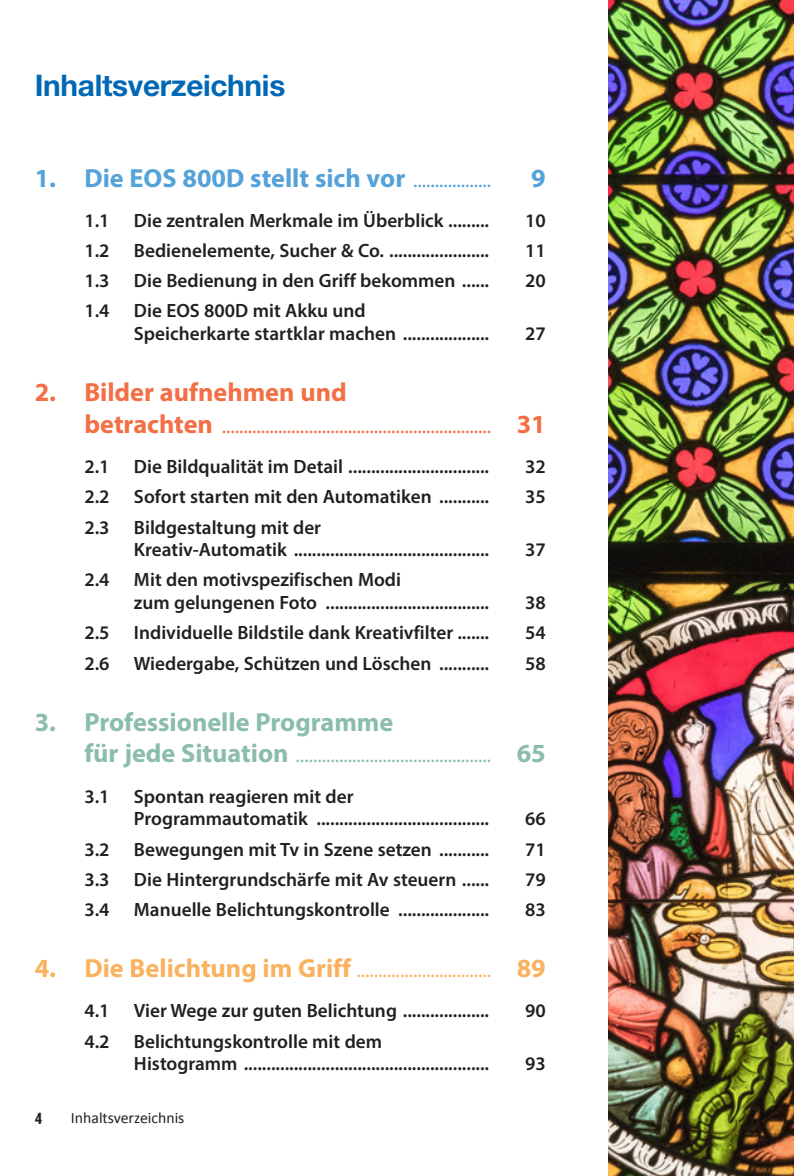
<style>
.page{position:relative;width:794px;height:1176px;background:#fff}
.page>*{position:absolute;margin:0;border:0;box-sizing:border-box;transform-origin:0 0}
.IHV_Titel{font:700 29.75px "Helvetica Neue LT Std";letter-spacing:-.01em;color:#0168b5}
._40_IHV_K_01{font:700 26.25px "Myriad Pro";color:#55a2d9}
._40_IHV_K_03{font:700 26.25px "Myriad Pro";color:#8bbdab}
._40_IHV_K_02{font:700 26.25px "Myriad Pro";color:#f36f45}
._40_IHV_K_02-2{font:21px "Myriad Pro";color:#f36f45}
._40_IHV_K_03-2{font:21px "Myriad Pro";color:#8bbdab}
._40_IHV_K_04{font:21px "Myriad Pro";color:#fbb25f}
._40_IHV_2{font:600 19.25px/22.8px "Myriad Pro";color:#231f20}
._20_Fuss_rechts{font:15.75px "Calibri";color:#231f20}
._20_Pagina{font:700 15.75px "Roboto Condensed";color:#231f20}
.s1{font-weight:400;font-size:21px}
.s2{font-weight:700;font-size:26.25px}
</style>
<div class="page">
<img style="left:608px;top:0;width:186px;height:1176px">
<p class="IHV_Titel" style="left:35px;top:67px;width:252px">Inhaltsverzeichnis</p>
<p class="_40_IHV_K_01" style="left:35px;top:161px;width:458px">1. Die EOS 800D stellt sich vor <span class="s1">..................</span></p>
<p class="_40_IHV_K_01" style="left:531px;top:161px;width:16px">9</p>
<p class="_40_IHV_2" style="left:84px;top:208px;width:27px">1.1</p>
<p class="_40_IHV_2" style="left:134px;top:208px;width:357px">Die zentralen Merkmale im Überblick .........</p>
<p class="_40_IHV_2" style="left:525px;top:208px;width:22px">10</p>
<p class="_40_IHV_2" style="left:84px;top:239px;width:27px">1.2</p>
<p class="_40_IHV_2" style="left:134px;top:239px;width:357px">Bedienelemente, Sucher &amp; Co. ......................</p>
<p class="_40_IHV_2" style="left:525px;top:239px;width:22px">11</p>
<p class="_40_IHV_2" style="left:84px;top:269px;width:27px">1.3</p>
<p class="_40_IHV_2" style="left:134px;top:269px;width:357px">Die Bedienung in den Griff bekommen ......</p>
<p class="_40_IHV_2" style="left:525px;top:269px;width:22px">20</p>
<p class="_40_IHV_2" style="left:84px;top:299px;width:27px">1.4</p>
<p class="_40_IHV_2" style="left:134px;top:299px;width:357px">Die EOS 800D mit Akku und<br>Speicherkarte startklar machen ...................</p>
<p class="_40_IHV_2" style="left:525px;top:322px;width:22px">27</p>
<p class="_40_IHV_K_02" style="left:35px;top:375px;width:313px">2. Bilder aufnehmen und</p>
<p class="_40_IHV_K_02-2" style="left:84px;top:413px;width:463px"><span class="s2">betrachten</span> .............................................................. <span class="s2">31</span></p>
<p class="_40_IHV_2" style="left:84px;top:455px;width:27px">2.1</p>
<p class="_40_IHV_2" style="left:134px;top:455px;width:357px">Die Bildqualität im Detail ...............................</p>
<p class="_40_IHV_2" style="left:525px;top:455px;width:22px">32</p>
<p class="_40_IHV_2" style="left:84px;top:485px;width:27px">2.2</p>
<p class="_40_IHV_2" style="left:134px;top:485px;width:357px">Sofort starten mit den Automatiken ...........</p>
<p class="_40_IHV_2" style="left:525px;top:485px;width:22px">35</p>
<p class="_40_IHV_2" style="left:84px;top:515px;width:27px">2.3</p>
<p class="_40_IHV_2" style="left:134px;top:515px;width:357px">Bildgestaltung mit der<br>Kreativ-Automatik ...........................................</p>
<p class="_40_IHV_2" style="left:525px;top:538px;width:22px">37</p>
<p class="_40_IHV_2" style="left:84px;top:568px;width:27px">2.4</p>
<p class="_40_IHV_2" style="left:134px;top:568px;width:357px">Mit den motivspezifischen Modi<br>zum gelungenen Foto ....................................</p>
<p class="_40_IHV_2" style="left:525px;top:591px;width:22px">38</p>
<p class="_40_IHV_2" style="left:84px;top:621px;width:27px">2.5</p>
<p class="_40_IHV_2" style="left:134px;top:621px;width:357px">Individuelle Bildstile dank Kreativfilter .......</p>
<p class="_40_IHV_2" style="left:525px;top:621px;width:22px">54</p>
<p class="_40_IHV_2" style="left:84px;top:651px;width:27px">2.6</p>
<p class="_40_IHV_2" style="left:134px;top:651px;width:357px">Wiedergabe, Schützen und Löschen ...........</p>
<p class="_40_IHV_2" style="left:525px;top:651px;width:22px">58</p>
<p class="_40_IHV_K_03" style="left:35px;top:705px;width:360px">3. Professionelle Programme</p>
<p class="_40_IHV_K_03-2" style="left:84px;top:742px;width:463px"><span class="s2">für jede Situation</span> ............................................. <span class="s2">65</span></p>
<p class="_40_IHV_2" style="left:84px;top:784px;width:27px">3.1</p>
<p class="_40_IHV_2" style="left:134px;top:784px;width:357px">Spontan reagieren mit der<br>Programmautomatik ......................................</p>
<p class="_40_IHV_2" style="left:525px;top:807px;width:22px">66</p>
<p class="_40_IHV_2" style="left:84px;top:837px;width:27px">3.2</p>
<p class="_40_IHV_2" style="left:134px;top:837px;width:357px">Bewegungen mit Tv in Szene setzen ...........</p>
<p class="_40_IHV_2" style="left:525px;top:837px;width:22px">71</p>
<p class="_40_IHV_2" style="left:84px;top:867px;width:27px">3.3</p>
<p class="_40_IHV_2" style="left:134px;top:867px;width:357px">Die Hintergrundschärfe mit Av steuern ......</p>
<p class="_40_IHV_2" style="left:525px;top:867px;width:22px">79</p>
<p class="_40_IHV_2" style="left:84px;top:897px;width:27px">3.4</p>
<p class="_40_IHV_2" style="left:134px;top:897px;width:357px">Manuelle Belichtungskontrolle ....................</p>
<p class="_40_IHV_2" style="left:525px;top:897px;width:22px">83</p>
<p class="_40_IHV_K_04" style="left:35px;top:957px;width:512px"><span class="s2">4. Die Belichtung im Griff</span> ............................... <span class="s2">89</span></p>
<p class="_40_IHV_2" style="left:84px;top:999px;width:27px">4.1</p>
<p class="_40_IHV_2" style="left:134px;top:999px;width:357px">Vier Wege zur guten Belichtung ...................</p>
<p class="_40_IHV_2" style="left:525px;top:999px;width:22px">90</p>
<p class="_40_IHV_2" style="left:84px;top:1029px;width:27px">4.2</p>
<p class="_40_IHV_2" style="left:134px;top:1029px;width:357px">Belichtungskontrolle mit dem<br>Histogramm ......................................................</p>
<p class="_40_IHV_2" style="left:525px;top:1052px;width:22px">93</p>
<p class="_20_Pagina" style="left:35px;top:1107px;width:9px">4</p>
<p class="_20_Fuss_rechts" style="left:71px;top:1108px;width:115px">Inhaltsverzeichnis</p>
</div>
